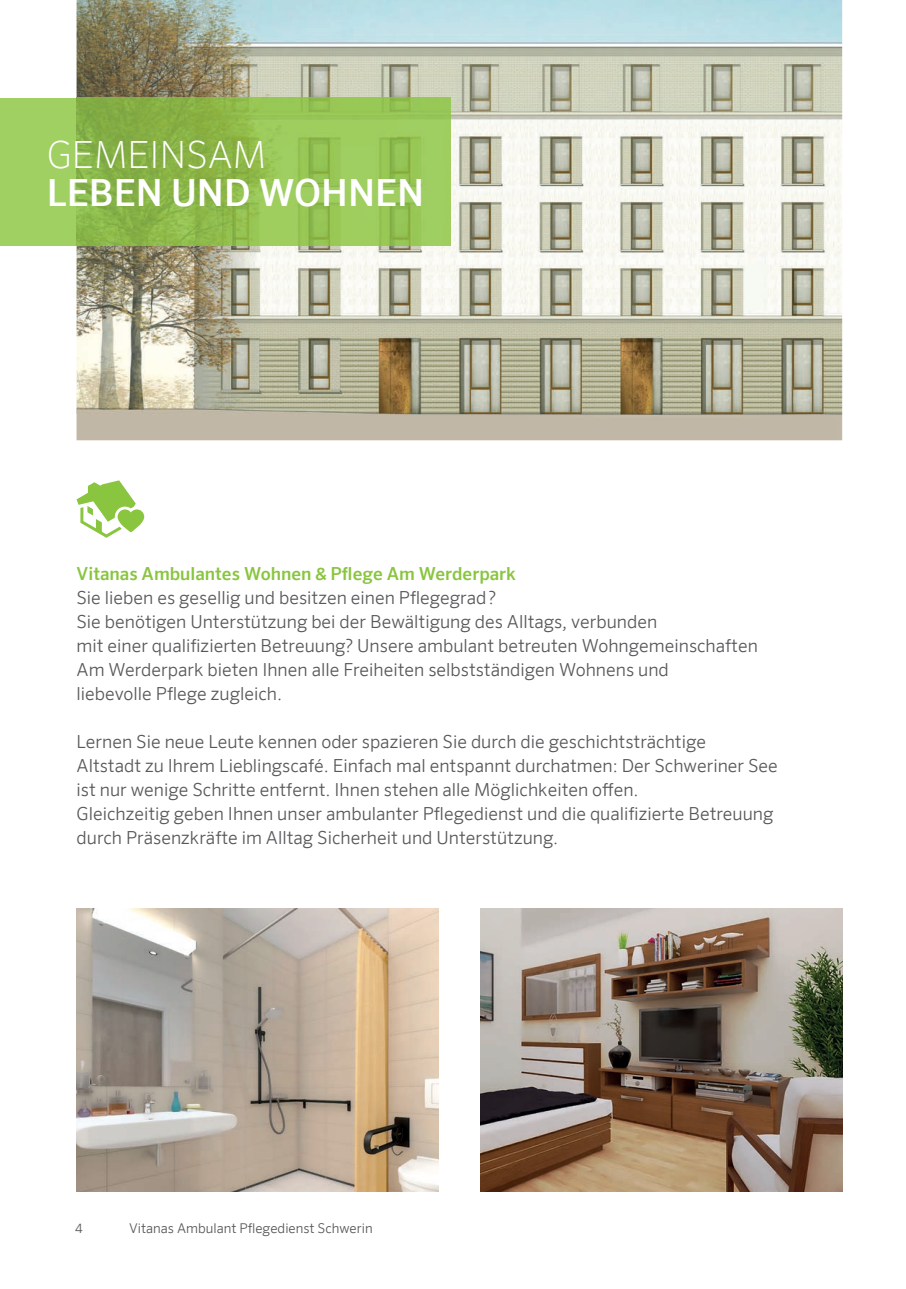
<style>
.page{position:relative;width:906px;height:1289px;background:#fff}
.page>*{position:absolute;margin:0;border:0;box-sizing:border-box;transform-origin:0 0}
.t1{font:500 37.5px "Sero Offc Pro";color:#fff}
.t2{font:200 37.5px "Sero Offc Pro";color:#fff}
.t3{font:300 18px/24px "Sero Offc Pro";color:#57585a}
.t4{font:500 18px "Sero Offc Pro";color:#89c53f}
.t5{font:300 13.5px "Sero Offc Pro";color:#57585a}
</style>
<div class="page">
<img style="left:77px;top:0;width:765px;height:440px">
<div style="left:0;top:98px;width:77px;height:147px;background:#a0cf62"></div>
<img style="left:77px;top:98px;width:374px;height:147px">
<img style="left:480px;top:909px;width:362px;height:282px">
<img style="left:77px;top:909px;width:361px;height:282px">
<svg style="left:77px;top:480px;width:67px;height:58px"></svg>
<h1 class="t2" style="left:47px;top:133px;width:221px">GEMEINSAM</h1>
<h1 class="t1" style="left:47px;top:170px;width:379px">LEBEN UND WOHNEN</h1>
<p class="t4" style="left:77px;top:563px;width:441px">Vitanas Ambulantes Wohnen &amp; Pflege Am Werderpark</p>
<p class="t3" style="left:77px;top:586px;width:683px">Sie lieben es gesellig und besitzen einen Pflegegrad ?<br>Sie benötigen Unterstützung bei der Bewältigung des Alltags, verbunden<br>mit einer qualifizierten Betreuung? Unsere ambulant betreuten Wohngemeinschaften Am Werder park bieten Ihnen alle Freiheiten selbstständigen Wohnens und<br>liebevolle Pflege zugleich.</p>
<p class="t3" style="left:77px;top:730px;width:703px">Lernen Sie neue Leute kennen oder spazieren Sie durch die geschichtsträchtige<br>Altstadt zu Ihrem Lieblingscafé. Einfach mal entspannt durchatmen: Der Schweriner See ist nur wenige Schritte entfernt. Ihnen stehen alle Möglichkeiten offen.<br>Gleichzeitig geben Ihnen unser ambulanter Pflegedienst und die qualifizierte Betreuung durch Präsenzkräfte im Alltag Sicherheit und Unterstützung.</p>
<p class="t5" style="left:75px;top:1219px;width:9px">4</p>
<p class="t5" style="left:129px;top:1219px;width:245px">Vitanas Ambulant Pflegedienst Schwerin</p>
</div>
